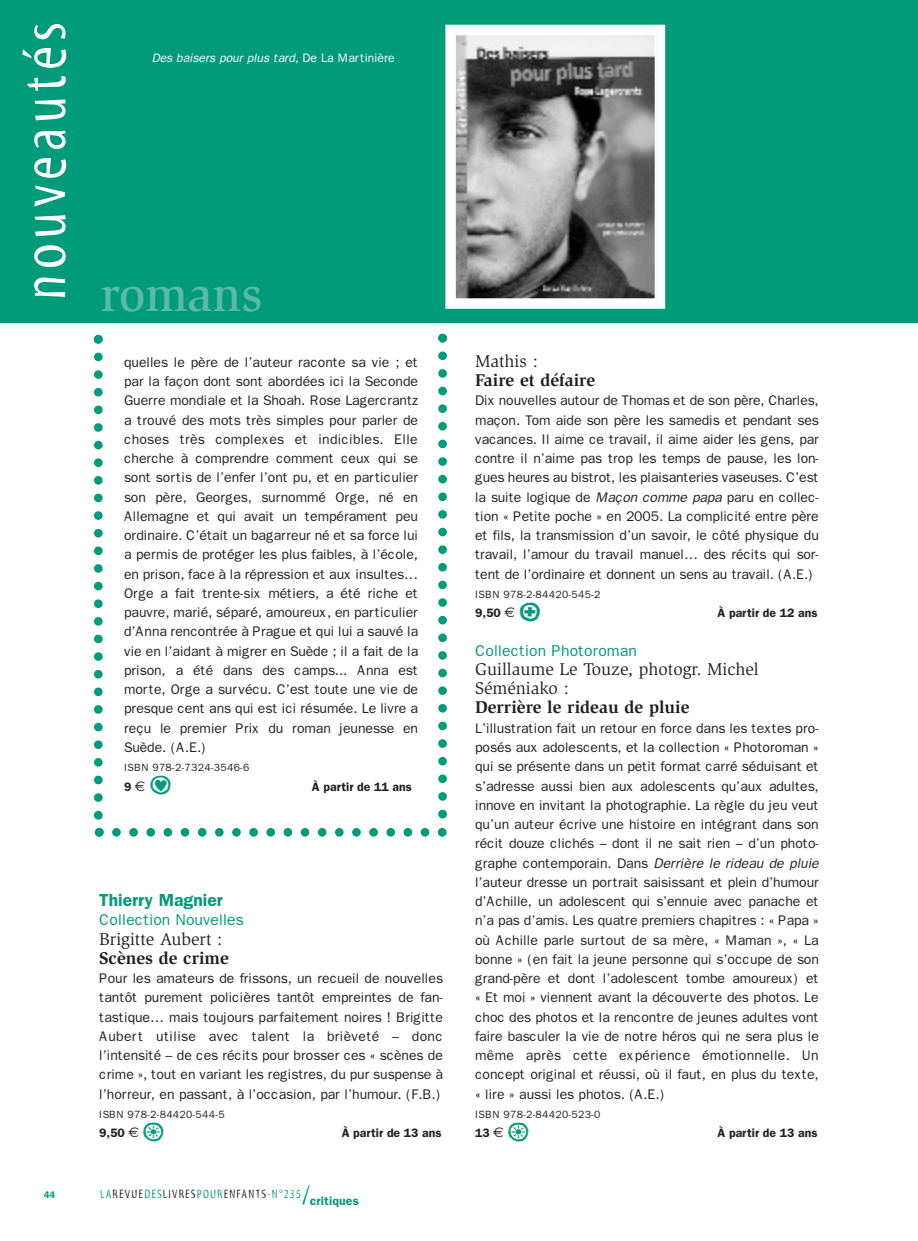
<style>
.page{position:relative;width:918px;height:1241px;background:#fff}
.page>*{position:absolute;margin:0;border:0;box-sizing:border-box;transform-origin:0 0}
.t1{font:63px "Myriad Tilt";letter-spacing:.08em;color:#fff}
.t2{font:500 49px "Slimbach";color:#59baa6}
.t3{font:35px "Ale Signs White LL";color:#009b7a}
.t4{font:17.5px/19.2px "Slimbach";color:#231f20}
.t5{font:700 17.5px "Slimbach";color:#231f20}
.t6{font:600 17.5px "Franklin Gothic";color:#009b7a}
.t7{font:15.75px "Franklin Gothic";color:#009b7a}
.t8{font:14px/19.2px "Franklin Gothic";letter-spacing:-.005em;color:#231f20;text-align:justify}
.t9{font:600 12.25px "Franklin Gothic";color:#231f20}
.t10{font:12.25px "Myriad Tilt";letter-spacing:.1em;color:#231f20}
.t11{font:italic 12.25px "Franklin Gothic";letter-spacing:-.005em;color:#fff}
.t12{font:10.5px "Franklin Gothic";letter-spacing:.03em;color:#231f20}
.t13{font:600 9.62px "Franklin Gothic";color:#009b7a}
.s1{font-style:normal}
.s2{font-family:"Euro Sans";font-weight:400;font-size:14px}
.s3{color:#009b7a}
.s4{font-size:26.25px;color:#009b7a}
.s5{font-family:"Franklin Gothic";font-weight:600;color:#009b7a}
.s6{font-style:italic}
</style>
<div class="page">
<div style="left:0;top:0;width:918px;height:322px;background:#009b7a"></div>
<svg style="left:95px;top:827px;width:351px;height:9px"></svg>
<svg style="left:438px;top:333px;width:9px;height:485px"></svg>
<svg style="left:94px;top:335px;width:9px;height:484px"></svg>
<img style="left:456px;top:36px;width:198px;height:262px">
<div style="left:445px;top:25px;width:220px;height:284px;border:10px solid #fff"></div>
<h1 class="t1" style="left:21px;top:300px;width:280px;rotate:-90deg">nouveautés</h1>
<p class="t13" style="left:44px;top:1188px;width:13px">44</p>
<p class="t11" style="left:152px;top:51px;width:245px">Des baisers pour plus tard, <span class="s1">De La Martinière</span></p>
<h2 class="t2" style="left:101px;top:275px;width:163px">romans</h2>
<p class="t8" style="left:124px;top:352px;width:296px">quelles le père de l’auteur raconte sa vie ; et par la façon dont sont abordées ici la Seconde Guerre mondiale et la Shoah. Rose Lagercrantz a trouvé des mots très simples pour parler de choses très complexes et indicibles. Elle cherche à comprendre comment ceux qui se sont sortis de l’enfer l’ont pu, et en particulier son père, Georges, surnommé Orge, né en Allemagne et qui avait un tempérament peu ordinaire. C’était un bagarreur né et sa force lui a permis de protéger les plus faibles, à l’école, en prison, face à la répression et aux insultes… Orge a fait trente-six métiers, a été riche et pauvre, marié, séparé, amoureux, en particulier d’Anna rencontrée à Prague et qui lui a sauvé la vie en l’aidant à migrer en Suède ; il a fait de la prison, a été dans des camps... Anna est morte, Orge a survécu. C’est toute une vie de presque cent ans qui est ici résumée. Le livre a reçu le premier Prix du roman jeunesse en Suède. (A.E.)</p>
<p class="t12" style="left:124px;top:761px;width:127px">ISBN 978-2-7324-3546-6</p>
<p class="t9" style="left:124px;top:779px;width:23px">9 <span class="s2">€</span></p>
<h3 class="t3" style="left:149px;top:762px;width:24px">B</h3>
<p class="t9" style="left:312px;top:779px;width:101px">À partir de 11 ans</p>
<p class="t6" style="left:99px;top:889px;width:125px">Thierry Magnier</p>
<p class="t7" style="left:99px;top:910px;width:146px">Collection Nouvelles</p>
<p class="t4" style="left:99px;top:930px;width:125px">Brigitte Aubert :</p>
<p class="t5" style="left:99px;top:951px;width:131px">Scènes de crime</p>
<p class="t8" style="left:99px;top:968px;width:345px">Pour les amateurs de frissons, un recueil de nouvelles tantôt purement policières tantôt empreintes de fan&shy;tastique… mais toujours parfaitement noires ! Brigitte Aubert utilise avec talent la brièveté – donc l’intensité – de ces récits pour brosser ces « scènes de crime », tout en variant les registres, du pur suspense à l’horreur, en passant, à l’occasion, par l’humour. (F.B.)</p>
<p class="t12" style="left:99px;top:1107px;width:127px">ISBN 978-2-84420-544-5</p>
<p class="t9" style="left:99px;top:1125px;width:41px">9,50 <span class="s2">€</span></p>
<h3 class="t3" style="left:143px;top:1109px;width:24px">o</h3>
<p class="t9" style="left:342px;top:1125px;width:101px">À partir de 13 ans</p>
<p class="t10" style="left:100px;top:1188px;width:260px"><span class="s3">LA</span>REVUE<span class="s3">DES</span>LIVRES<span class="s3">POUR</span>ENFANTS<span class="s3">-N°235</span><span class="s4">/</span><span class="s5">critiques</span></p>
<p class="t4" style="left:475px;top:352px;width:64px">Mathis :</p>
<p class="t5" style="left:475px;top:373px;width:121px">Faire et défaire</p>
<p class="t8" style="left:475px;top:391px;width:345px">Dix nouvelles autour de Thomas et de son père, Charles, maçon. Tom aide son père les samedis et pendant ses vacances. Il aime ce travail, il aime aider les gens, par contre il n’aime pas trop les temps de pause, les lon&shy;gues heures au bistrot, les plaisanteries vaseuses. C’est la suite logique de <span class="s6">Maçon comme papa</span> paru en collec&shy;tion « Petite poche » en 2005. La complicité entre père et fils, la transmission d’un savoir, le côté physique du travail, l’amour du travail manuel… des récits qui sor&shy;tent de l’ordinaire et donnent un sens au travail. (A.E.)</p>
<p class="t12" style="left:475px;top:588px;width:127px">ISBN 978-2-84420-545-2</p>
<p class="t9" style="left:475px;top:605px;width:41px">9,50 <span class="s2">€</span></p>
<h3 class="t3" style="left:518px;top:589px;width:24px">U</h3>
<p class="t9" style="left:717px;top:605px;width:101px">À partir de 12 ans</p>
<p class="t7" style="left:475px;top:641px;width:163px">Collection Photoroman</p>
<p class="t4" style="left:475px;top:660px;width:285px">Guillaume Le Touze, photogr. Michel<br>Séméniako :</p>
<p class="t5" style="left:475px;top:700px;width:216px">Derrière le rideau de pluie</p>
<p class="t8" style="left:475px;top:718px;width:345px">L’illustration fait un retour en force dans les textes pro&shy;posés aux adolescents, et la collection « Photoroman » qui se présente dans un petit format carré séduisant et s’adresse aussi bien aux adolescents qu’aux adultes, innove en invitant la photographie. La règle du jeu veut qu’un auteur écrive une histoire en intégrant dans son récit douze clichés – dont il ne sait rien – d’un photo&shy;graphe contemporain. Dans <span class="s6">Derrière le rideau de pluie </span>l’auteur dresse un portrait saisissant et plein d’humour d’Achille, un adolescent qui s’ennuie avec panache et n’a pas d’amis. Les quatre premiers chapitres : « Papa » où Achille parle surtout de sa mère, « Maman », « La bonne » (en fait la jeune personne qui s’occupe de son grand-père et dont l’adolescent tombe amoureux) et « Et moi » viennent avant la découverte des photos. Le choc des photos et la rencontre de jeunes adultes vont faire basculer la vie de notre héros qui ne sera plus le même après cette expérience émotionnelle. Un concept original et réussi, où il faut, en plus du texte, « lire » aussi les photos. (A.E.)</p>
<p class="t12" style="left:475px;top:1107px;width:127px">ISBN 978-2-84420-523-0</p>
<p class="t9" style="left:475px;top:1125px;width:30px">13 <span class="s2">€</span></p>
<h3 class="t3" style="left:507px;top:1109px;width:24px">o</h3>
<p class="t9" style="left:717px;top:1125px;width:101px">À partir de 13 ans</p>
</div>
